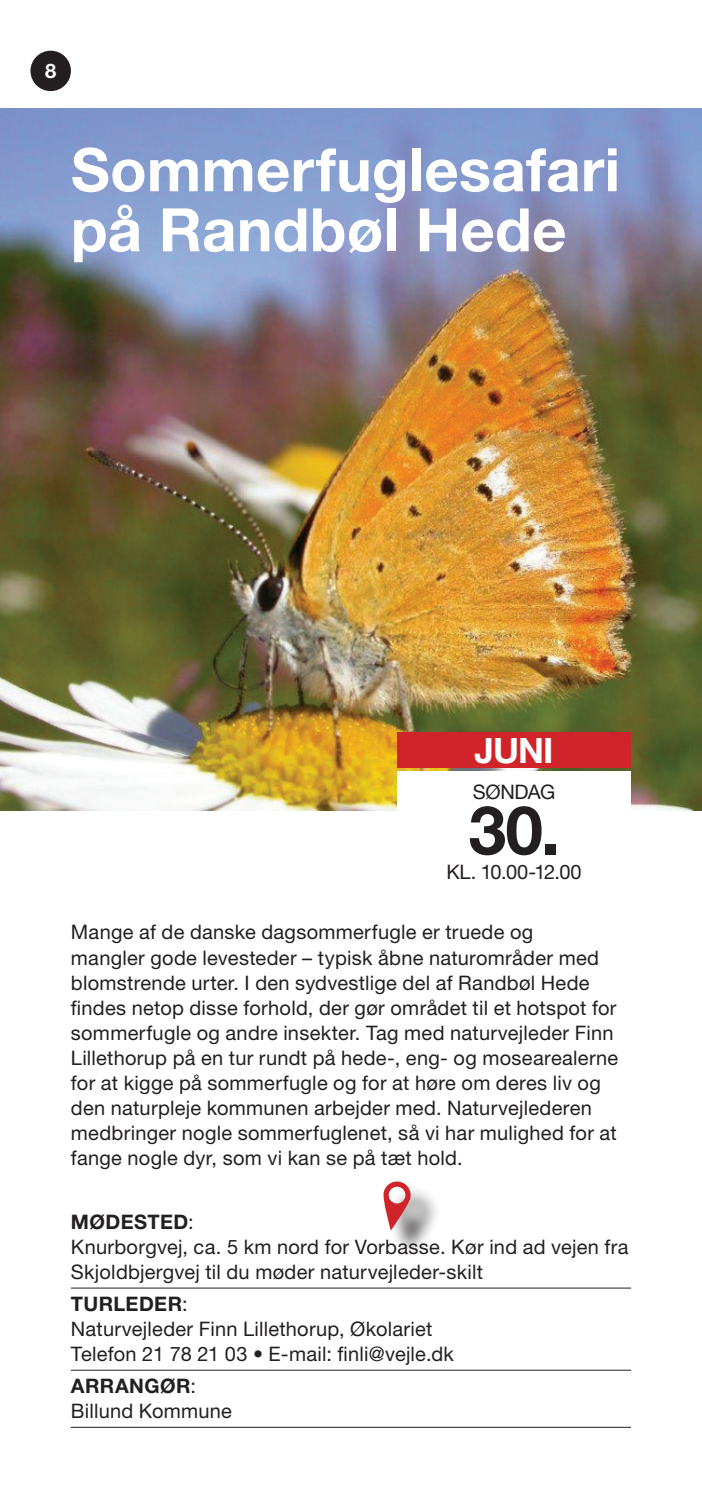
<style>
.page{position:relative;width:702px;height:1489px;background:#fff}
.page>*{position:absolute;margin:0;border:0;box-sizing:border-box;transform-origin:0 0}
.t1{font:700 67.5px "Helvetica Neue";color:#231f20}
.t2{font:700 60px/60px "Helvetica Neue";letter-spacing:.005em;color:#fff}
.t3{font:700 35px "Helvetica Neue";color:#fff}
.t4{font:20px/25px "Helvetica Neue";letter-spacing:.015em;color:#231f20}
.t5{font:700 20px "Helvetica Neue";color:#fff}
.s1{font-weight:700}
</style>
<div class="page">
<hr style="left:71px;top:1287px;width:560px;height:1px;background:#231f20">
<hr style="left:71px;top:1369px;width:560px;height:1px;background:#231f20">
<hr style="left:71px;top:1426px;width:560px;height:1px;background:#231f20">
<img style="left:0;top:108px;width:702px;height:702px">
<div style="left:397px;top:732px;width:234px;height:35px;background:#d1232a"></div>
<div style="left:397px;top:771px;width:234px;height:120px;background:#fff"></div>
<div style="left:387px;top:1185px;width:54px;height:74px;background:#231f20;opacity:.75"></div>
<svg style="left:383px;top:1181px;width:29px;height:49px"></svg>
<hr style="left:699px;top:443px;width:3px;height:263px;background:#231f20;opacity:.75">
<div style="left:30px;top:51px;width:41px;height:40px;background:#231f20;border-radius:50%"></div>
<p class="t5" style="left:45px;top:58px;width:13px">8</p>
<h2 class="t2" style="left:71px;top:138px;width:550px">Sommerfuglesafari på Randbøl Hede</h2>
<h3 class="t3" style="left:474px;top:728px;width:80px">JUNI</h3>
<p class="t4" style="left:473px;top:779px;width:84px">SØNDAG</p>
<h1 class="t1" style="left:468px;top:788px;width:92px">30.</h1>
<p class="t4" style="left:446px;top:859px;width:137px">KL. 10.00-12.00</p>
<p class="t4" style="left:71px;top:919px;width:548px">Mange af de danske dagsommerfugle er truede og<br>mangler gode levesteder – typisk åbne naturområder med blomstrende urter. I den sydvestlige del af Randbøl Hede findes netop disse forhold, der gør området til et hotspot for sommerfugle og andre insekter. Tag med naturvejleder Finn Lillethorup på en tur rundt på hede-, eng- og mosearealerne for at kigge på sommerfugle og for at høre om deres liv og den naturpleje kommunen arbejder med. Naturvejlederen medbringer nogle sommerfuglenet, så vi har mulighed for at fange nogle dyr, som vi kan se på tæt hold.</p>
<p class="t4" style="left:71px;top:1208px;width:559px"><span class="s1">MØDESTED</span>:<br>Knurborgvej, ca. 5 km nord for Vorbasse. Kør ind ad vejen fra<br>Skjoldbjergvej til du møder naturvejleder-skilt</p>
<p class="t4" style="left:71px;top:1290px;width:384px"><span class="s1">TURLEDER</span>:<br>Naturvejleder Finn Lillethorup, Økolariet<br>Telefon 21 78 21 03 • E-mail: finli@vejle.dk</p>
<p class="t4" style="left:71px;top:1372px;width:162px"><span class="s1">ARRANGØR</span>:<br>Billund Kommune</p>
</div>
